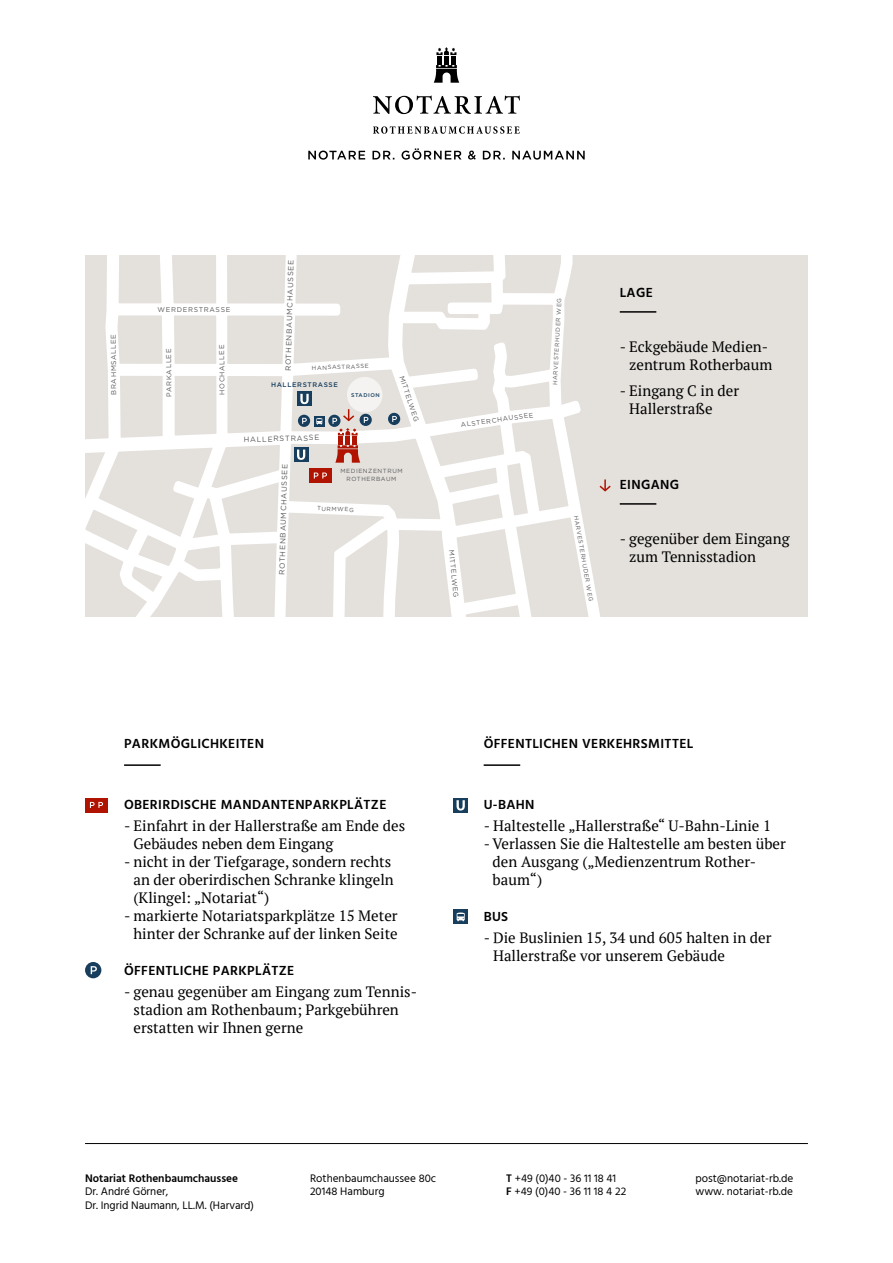
<style>
.page{position:relative;width:893px;height:1263px;background:#fff}
.page>*{position:absolute;margin:0;border:0;box-sizing:border-box;transform-origin:0 0}
.t1{font:15px/18px "PT Serif";color:#000}
.t2{font:600 13.5px "Hind Madurai";letter-spacing:.025em;color:#000}
.t3{font:11.25px/13.5px "Hind Madurai";color:#000}
.t4{font:600 11.25px "Hind Madurai";color:#000}
.t5{font:7.5px "Gotham";color:#58585a}
.t6{font:6.9px "Gotham";letter-spacing:.09em;color:#58585a}
.t7{font:6.6px "Gotham";color:#58585a}
.t8{font:500 6.6px "Gotham";letter-spacing:.1em;color:#183e5e}
.t9{font:6px/7.5px "Gotham";letter-spacing:.1em;color:#58585a;text-align:center}
.t10{font:500 5.4px "Gotham";letter-spacing:.1em;color:#183e5e}
.s1{font-weight:600}
</style>
<div class="page">
<div style="left:597px;top:255px;width:211px;height:362px;background:#e4e1dd"></div>
<svg style="left:85px;top:255px;width:515px;height:362px"></svg>
<div style="left:347px;top:377px;width:35px;height:35px;background:#f4f3f1;border-radius:50%"></div>
<div style="left:298px;top:415px;width:12px;height:12px;background:#183e5e;border-radius:50%"></div>
<svg style="left:302px;top:418px;width:5px;height:6px"></svg>
<div style="left:328px;top:415px;width:12px;height:12px;background:#183e5e;border-radius:50%"></div>
<svg style="left:360px;top:414px;width:12px;height:12px"></svg>
<div style="left:388px;top:413px;width:12px;height:12px;background:#183e5e;border-radius:50%"></div>
<svg style="left:392px;top:416px;width:5px;height:6px"></svg>
<div style="left:297px;top:392px;width:15px;height:14px;background:#183e5e"></div>
<svg style="left:300px;top:394px;width:9px;height:10px"></svg>
<svg style="left:294px;top:447px;width:14px;height:15px"></svg>
<svg style="left:297px;top:450px;width:8px;height:10px"></svg>
<hr style="left:124px;top:764px;width:37px;height:2px;background:#000">
<hr style="left:484px;top:764px;width:36px;height:2px;background:#000">
<div style="left:437px;top:56px;width:5px;height:8px;background:#000"></div>
<div style="left:451px;top:56px;width:5px;height:8px;background:#000"></div>
<div style="left:444px;top:56px;width:5px;height:8px;background:#000"></div>
<svg style="left:436px;top:47px;width:20px;height:8px"></svg>
<svg style="left:434px;top:65px;width:25px;height:18px"></svg>
<svg style="left:373px;top:96px;width:147px;height:18px"></svg>
<svg style="left:373px;top:126px;width:147px;height:8px"></svg>
<svg style="left:308px;top:148px;width:277px;height:12px"></svg>
<hr style="left:620px;top:311px;width:36px;height:2px;background:#000">
<hr style="left:620px;top:503px;width:36px;height:2px;background:#000">
<hr style="left:85px;top:1143px;width:723px;height:1px;background:#000">
<div style="left:309px;top:468px;width:22px;height:15px;background:#b01400"></div>
<svg style="left:314px;top:473px;width:13px;height:5px"></svg>
<div style="left:85px;top:962px;width:16px;height:16px;background:#183e5e;border-radius:50%"></div>
<svg style="left:91px;top:966px;width:6px;height:8px"></svg>
<div style="left:85px;top:798px;width:23px;height:15px;background:#b01400"></div>
<svg style="left:90px;top:802px;width:13px;height:6px"></svg>
<div style="left:453px;top:798px;width:15px;height:15px;background:#183e5e"></div>
<svg style="left:457px;top:800px;width:8px;height:10px"></svg>
<svg style="left:314px;top:416px;width:11px;height:11px"></svg>
<svg style="left:316px;top:418px;width:6px;height:6px"></svg>
<div style="left:453px;top:909px;width:15px;height:15px;background:#183e5e"></div>
<svg style="left:457px;top:912px;width:8px;height:9px"></svg>
<svg style="left:332px;top:409px;width:36px;height:54px"></svg>
<svg style="left:598px;top:479px;width:13px;height:14px"></svg>
<p class="t6" style="left:109px;top:395px;width:62px;rotate:-90deg">BRAHMSALLEE</p>
<p class="t6" style="left:158px;top:305px;width:74px">WERDERSTRASSE</p>
<p class="t6" style="left:164px;top:397px;width:50px;rotate:-90deg">PARKALLEE</p>
<p class="t6" style="left:218px;top:395px;width:52px;rotate:-90deg">HOCHALLEE</p>
<p class="t5" style="left:284px;top:371px;width:113px;rotate:-89deg">ROTHENBAUMCHAUSSEE</p>
<p class="t9" style="left:312px;top:364px;width:59px;rotate:-2deg">HANSASTRASSE</p>
<p class="t8" style="left:271px;top:380px;width:68px">HALLERSTRASSE</p>
<p class="t10" style="left:351px;top:391px;width:30px">STADION</p>
<p class="t5" style="left:244px;top:434px;width:77px;rotate:-1deg">HALLERSTRASSE</p>
<p class="t6" style="left:406px;top:374px;width:50px;rotate:72deg">MITTELWEG</p>
<p class="t5" style="left:278px;top:575px;width:113px;rotate:-89deg">ROTHENBAUMCHAUSSEE</p>
<p class="t9" style="left:340px;top:467px;width:64px">MEDIENZENTRUM<br>ROTHERBAUM</p>
<p class="t9" style="left:317px;top:504px;width:38px;rotate:2deg">TURMWEG</p>
<p class="t7" style="left:460px;top:421px;width:75px;rotate:-8deg">ALSTERCHAUSSEE</p>
<p class="t9" style="left:551px;top:385px;width:89px;rotate:-87deg">HARVESTERHUDER WEG</p>
<p class="t6" style="left:456px;top:549px;width:50px;rotate:84deg">MITTELWEG</p>
<p class="t9" style="left:580px;top:515px;width:89px;rotate:80deg">HARVESTERHUDER WEG</p>
<p class="t2" style="left:620px;top:284px;width:35px">LAGE</p>
<p class="t1" style="left:620px;top:337px;width:154px;text-align:right">- Eckgebäude Medien&shy;zentrum Rotherbaum</p>
<p class="t1" style="left:629px;top:382px;width:112px;text-indent:-9px">- Eingang C in der<br>Hallerstraße</p>
<p class="t2" style="left:620px;top:476px;width:61px">EINGANG</p>
<p class="t1" style="left:629px;top:529px;width:162px;text-indent:-9px">- gegenüber dem Eingang zum Tennisstadion</p>
<p class="t2" style="left:124px;top:735px;width:141px">PARKMÖGLICHKEITEN</p>
<p class="t2" style="left:124px;top:796px;width:264px">OBERIRDISCHE MANDANTENPARKPLÄTZE</p>
<p class="t1" style="left:134px;top:816px;width:273px;text-indent:-9px">- Einfahrt in der Hallerstraße am Ende des<br>Gebäudes neben dem Eingang</p>
<p class="t1" style="left:134px;top:852px;width:262px;text-indent:-9px">- nicht in der Tiefgarage, sondern rechts an der oberirdischen Schranke klingeln (Klingel: „Notariat“)</p>
<p class="t1" style="left:124px;top:906px;width:275px;text-align:right">- markierte Notariatsparkplätze 15 Meter hinter der Schranke auf der linken Seite</p>
<p class="t2" style="left:124px;top:962px;width:172px">ÖFFENTLICHE PARKPLÄTZE</p>
<p class="t1" style="left:134px;top:983px;width:285px;text-indent:-9px">- genau gegenüber am Eingang zum Tennis&shy;stadion am Rothenbaum; Parkgebühren erstatten wir Ihnen gerne</p>
<p class="t2" style="left:484px;top:735px;width:211px">ÖFFENTLICHEN VERKEHRSMITTEL</p>
<p class="t2" style="left:484px;top:796px;width:52px">U-BAHN</p>
<p class="t1" style="left:484px;top:816px;width:289px">- Haltestelle „Hallerstraße“ U-Bahn-Linie 1</p>
<p class="t1" style="left:493px;top:834px;width:295px;text-indent:-9px">- Verlassen Sie die Haltestelle am besten über den Ausgang („Medienzentrum Rother&shy;baum“)</p>
<p class="t2" style="left:484px;top:908px;width:26px">BUS</p>
<p class="t1" style="left:493px;top:929px;width:280px;text-indent:-9px">- Die Buslinien 15, 34 und 605 halten in der<br>Hallerstraße vor unserem Gebäude</p>
<p class="t4" style="left:85px;top:1171px;width:155px">Notariat Rothenbaumchaussee</p>
<p class="t3" style="left:85px;top:1185px;width:171px">Dr. André Görner,<br>Dr. Ingrid Naumann, LL.M. (Harvard)</p>
<p class="t3" style="left:310px;top:1172px;width:128px">Rothenbaumchaussee 80c<br>20148 Hamburg</p>
<p class="t3" style="left:506px;top:1172px;width:122px"><span class="s1">T</span> +49 (0)40 - 36 11 18 41<br><span class="s1">F</span> +49 (0)40 - 36 11 18 4 22</p>
<p class="t3" style="left:695px;top:1172px;width:99px">post@notariat-rb.de www. notariat-rb.de</p>
</div>
